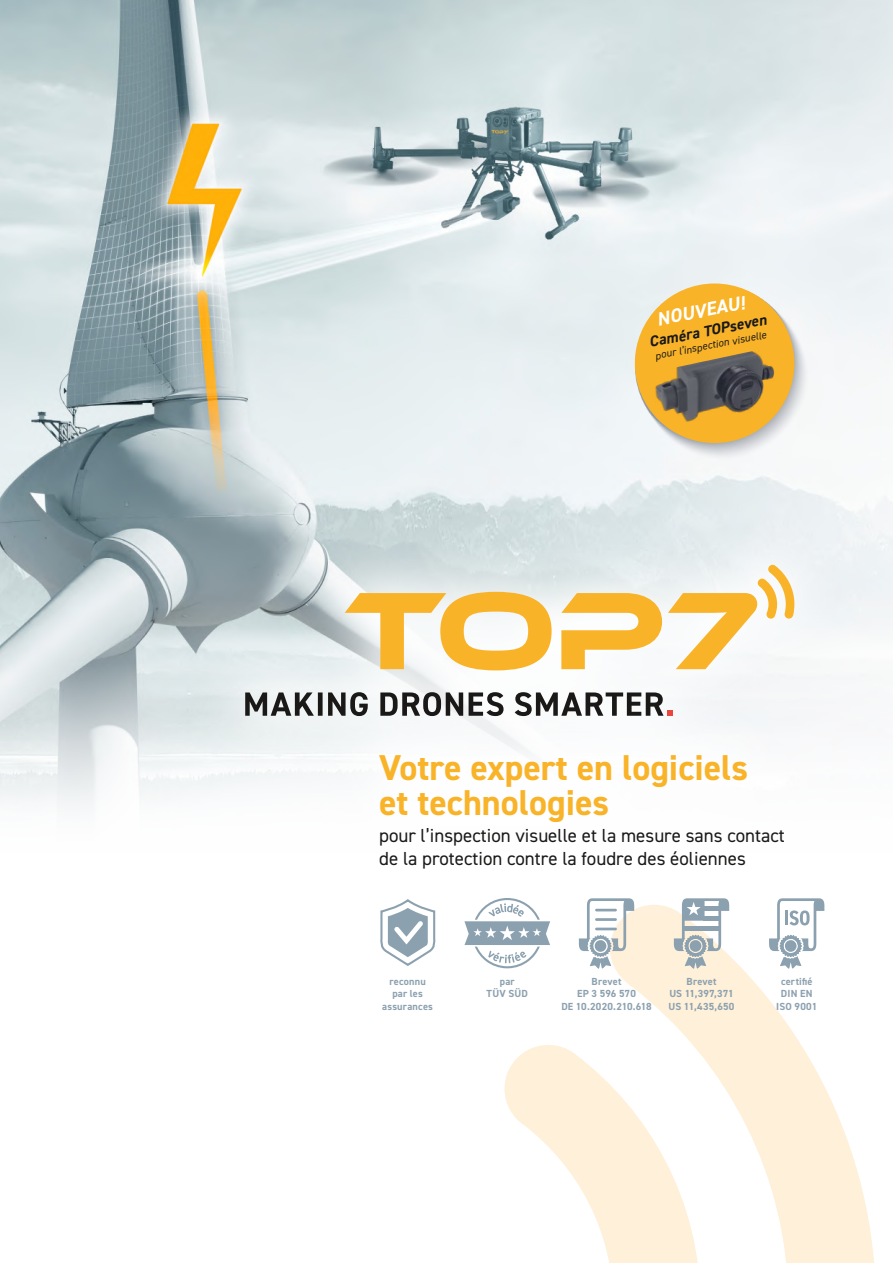
<style>
.page{position:relative;width:893px;height:1263px;background:#fff}
.page>*{position:absolute;margin:0;border:0;box-sizing:border-box;transform-origin:0 0}
.t1{font:700 36px/35.7px "DIN2014";color:#f9b328}
.t2{font:italic 700 19.2px "DIN2014";color:#fff}
.t3{font:18.9px/22.8px "DIN2014";color:#1a1918}
.t4{font:italic 700 15.3px "DIN2014";color:#1a1918}
.t5{font:italic 10.5px "DIN2014";color:#1a1918}
.t6{font:700 10.2px/12.3px "DIN2014";letter-spacing:.02em;color:#8ca1af;text-align:center}
</style>
<div class="page">
<img style="left:0;top:0;width:893px;height:807px">
<svg style="left:504px;top:1045px;width:106px;height:218px"></svg>
<svg style="left:610px;top:926px;width:264px;height:337px"></svg>
<svg style="left:186px;top:508px;width:667px;height:418px"></svg>
<svg style="left:345px;top:592px;width:207px;height:78px"></svg>
<svg style="left:561px;top:593px;width:101px;height:76px"></svg>
<svg style="left:668px;top:565px;width:126px;height:104px"></svg>
<svg style="left:245px;top:692px;width:427px;height:24px"></svg>
<img style="left:613px;top:262px;width:208px;height:208px">
<div style="left:635px;top:283px;width:159px;height:160px;background:#f9b328;border-radius:50%"></div>
<img style="left:626px;top:339px;width:181px;height:112px">
<svg style="left:769px;top:898px;width:55px;height:71px"></svg>
<svg style="left:464px;top:898px;width:86px;height:70px"></svg>
<svg style="left:674px;top:898px;width:55px;height:71px"></svg>
<div style="left:703px;top:916px;width:16px;height:5px;background:#8ca1af"></div>
<div style="left:703px;top:906px;width:16px;height:5px;background:#8ca1af"></div>
<div style="left:684px;top:925px;width:35px;height:5px;background:#8ca1af"></div>
<svg style="left:579px;top:898px;width:55px;height:71px"></svg>
<svg style="left:379px;top:898px;width:59px;height:68px"></svg>
<h2 class="t2" style="left:654px;top:307px;width:91px;rotate:-11deg">NOUVEAU!</h2>
<h3 class="t4" style="left:647px;top:332px;width:121px;rotate:-11deg">Caméra TOPseven</h3>
<p class="t5" style="left:654px;top:350px;width:115px;rotate:-11deg">pour l’inspection visuelle</p>
<h1 class="t1" style="left:379px;top:749px;width:371px">Votre expert en logiciels et technologies</h1>
<h3 class="t3" style="left:379px;top:824px;width:407px">pour l’inspection visuelle et la mesure sans contact de la protection contre la foudre des éoliennes</h3>
<p class="t6" style="left:382px;top:975px;width:52px">reconnu par les assurances</p>
<p class="t6" style="left:487px;top:975px;width:43px">par<br>TÜV SÜD</p>
<p class="t6" style="left:669px;top:975px;width:67px">Brevet<br>US 11,397,371<br>US 11,435,650</p>
<p class="t6" style="left:561px;top:975px;width:92px">Brevet<br>EP 3 596 570<br>DE 10.2020.210.618</p>
<p class="t6" style="left:776px;top:975px;width:43px">certifié<br>DIN EN<br>ISO 9001</p>
</div>
